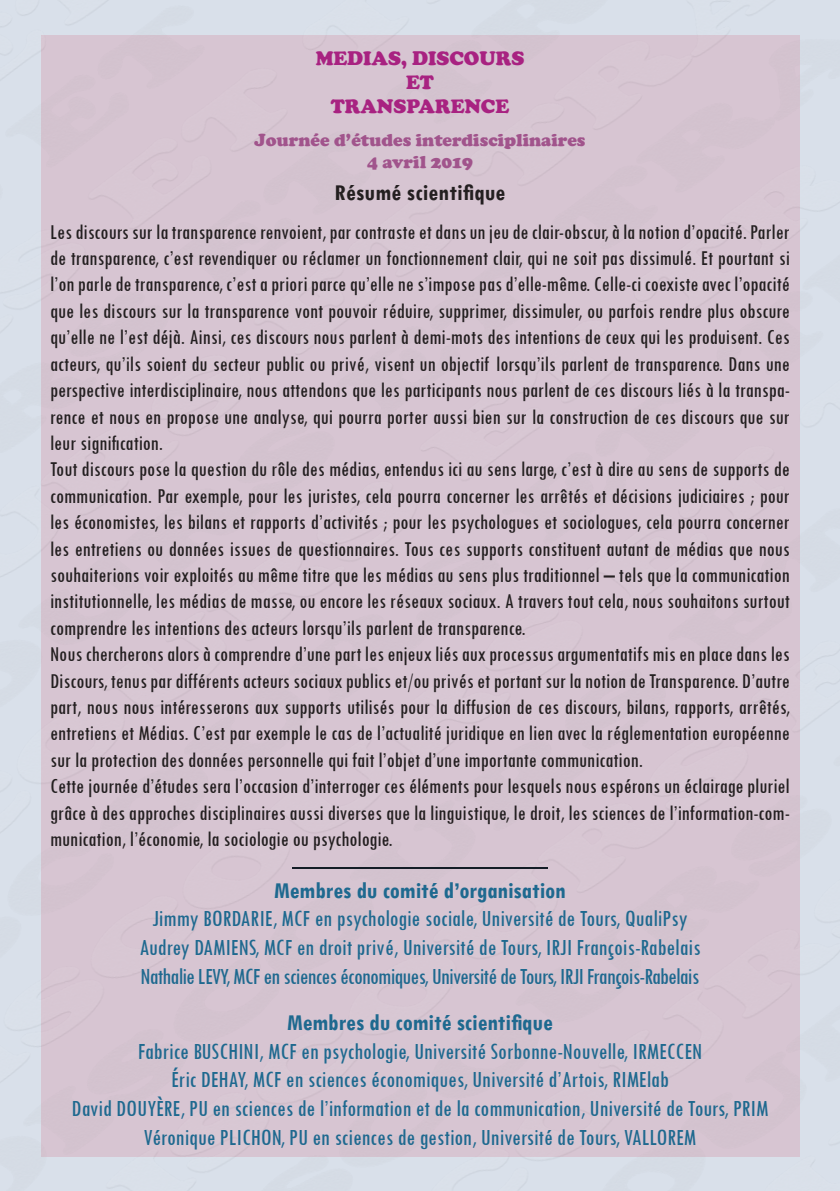
<style>
.page{position:relative;width:840px;height:1191px;background:#fff}
.page>*{position:absolute;margin:0;border:0;box-sizing:border-box;transform-origin:0 0}
.t1{font:condensed 24px "Tw Cen";color:#1e698f}
.t2{font:condensed 24px "Tw Cen";letter-spacing:-.03em;color:#1e698f}
.t3{font:700 condensed 24px "Tw Cen";color:#1e698f}
.t4{font:700 condensed 24px "Tw Cen";letter-spacing:.01em;color:#231f20}
.t5{font:condensed 22px/26.4px "Tw Cen";color:#231f20;text-align:justify}
.t6{font:900 20px "Cooper";color:#a82281}
.t7{font:900 18px "Cooper";color:#a1548c}
</style>
<div class="page">
<img style="left:0;top:0;width:839px;height:1191px">
<hr style="left:292px;top:867px;width:255px;height:1px;background:#131d26">
<p class="t6" style="left:315px;top:46px;width:210px">MEDIAS, DISCOURS</p>
<p class="t6" style="left:406px;top:70px;width:29px">ET</p>
<p class="t6" style="left:330px;top:94px;width:180px">TRANSPARENCE</p>
<p class="t7" style="left:254px;top:130px;width:332px">Journée d’études interdisciplinaires</p>
<p class="t7" style="left:367px;top:151px;width:107px">4 avril 2019</p>
<p class="t4" style="left:334px;top:178px;width:172px">Résumé scientifique</p>
<p class="t5" style="left:50px;top:218px;width:740px">Les discours sur la transparence renvoient, par contraste et dans un jeu de clair-obscur, à la notion d’opacité. Parler de transparence, c’est revendiquer ou réclamer un fonctionnement clair, qui ne soit pas dissimulé. Et pourtant si l’on parle de transparence, c’est a priori parce qu’elle ne s’impose pas d’elle-même. Celle-ci coexiste avec l’opacité que les discours sur la transparence vont pouvoir réduire, supprimer, dissimuler, ou parfois rendre plus obscure qu’elle ne l’est déjà. Ainsi, ces discours nous parlent à demi-mots des intentions de ceux qui les produisent. Ces acteurs, qu’ils soient du secteur public ou privé, visent un objectif lorsqu’ils parlent de transparence. Dans une perspective interdisciplinaire, nous attendons que les participants nous parlent de ces discours liés à la transpa&shy;rence et nous en propose une analyse, qui pourra porter aussi bien sur la construction de ces discours que sur leur signification.</p>
<p class="t5" style="left:50px;top:456px;width:740px">Tout discours pose la question du rôle des médias, entendus ici au sens large, c’est à dire au sens de supports de communication. Par exemple, pour les juristes, cela pourra concerner les arrêtés et décisions judiciaires ; pour les économistes, les bilans et rapports d’activités ; pour les psychologues et sociologues, cela pourra concerner les entretiens ou données issues de questionnaires. Tous ces supports constituent autant de médias que nous souhaiterions voir exploités au même titre que les médias au sens plus traditionnel – tels que la communication institutionnelle, les médias de masse, ou encore les réseaux sociaux. A travers tout cela, nous souhaitons surtout comprendre les intentions des acteurs lorsqu’ils parlent de transparence.</p>
<p class="t5" style="left:50px;top:640px;width:740px">Nous chercherons alors à comprendre d’une part les enjeux liés aux processus argumentatifs mis en place dans les Discours, tenus par différents acteurs sociaux publics et/ou privés et portant sur la notion de Transparence. D’autre part, nous nous intéresserons aux supports utilisés pour la diffusion de ces discours, bilans, rapports, arrêtés, entretiens et Médias. C’est par exemple le cas de l’actualité juridique en lien avec la réglementation européenne sur la protection des données personnelle qui fait l’objet d’une importante communication.</p>
<p class="t5" style="left:50px;top:772px;width:740px">Cette journée d’études sera l’occasion d’interroger ces éléments pour lesquels nous espérons un éclairage pluriel grâce à des approches disciplinaires aussi diverses que la linguistique, le droit, les sciences de l’information-com&shy;munication, l’économie, la sociologie ou psychologie.</p>
<p class="t3" style="left:274px;top:875px;width:293px">Membres du comité d’organisation</p>
<p class="t1" style="left:152px;top:904px;width:536px">Jimmy BORDARIE, MCF en psychologie sociale, Université de Tours, QualiPsy</p>
<p class="t1" style="left:139px;top:933px;width:562px">Audrey DAMIENS, MCF en droit privé, Université de Tours, IRJI François-Rabelais</p>
<p class="t2" style="left:140px;top:962px;width:560px">Nathalie LEVY, MCF en sciences économiques, Université de Tours, IRJI François-Rabelais</p>
<p class="t3" style="left:287px;top:1007px;width:267px">Membres du comité scientifique</p>
<p class="t1" style="left:138px;top:1036px;width:565px">Fabrice BUSCHINI, MCF en psychologie, Université Sorbonne-Nouvelle, IRMECCEN</p>
<p class="t1" style="left:171px;top:1065px;width:499px">Éric DEHAY, MCF en sciences économiques, Université d’Artois, RIMElab</p>
<p class="t1" style="left:72px;top:1094px;width:697px">David DOUYÈRE, PU en sciences de l’information et de la communication, Université de Tours, PRIM</p>
<p class="t1" style="left:144px;top:1123px;width:553px">Véronique PLICHON, PU en sciences de gestion, Université de Tours, VALLOREM</p>
</div>
